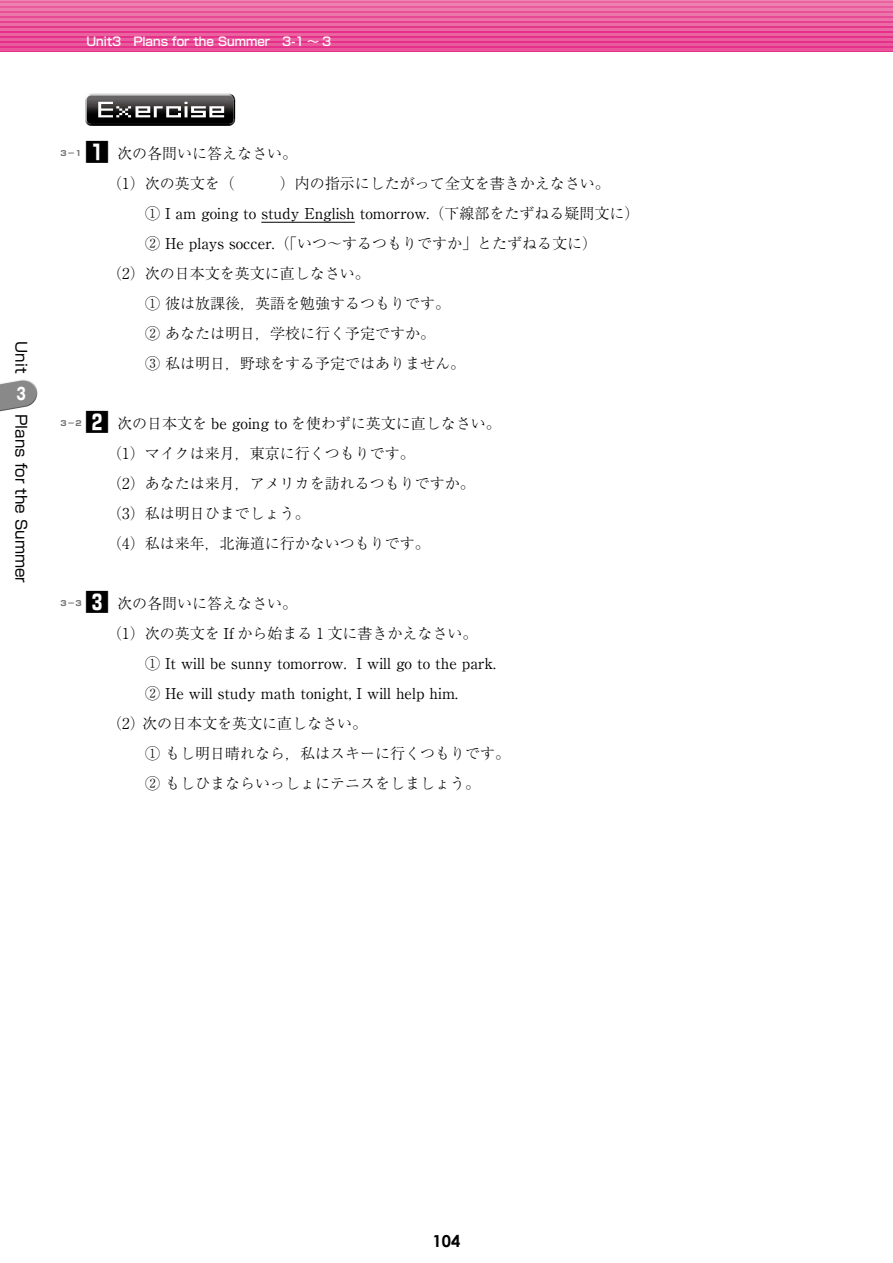
<style>
.page{position:relative;width:893px;height:1263px;background:#fff}
.page>*{position:absolute;margin:0;border:0;box-sizing:border-box;transform-origin:0 0}
.t1{font:700 16.5px "Century Gothic";color:#000}
.t2{font:700 16.5px "Gothic MB101 Pr 6";color:#fff;scale:.75 1}
.t3{font:300 15px/30px "Ryumin Pr 6";color:#000}
.t4{font:15px "Ryumin Pr 6";color:#000}
.t5{font:15px "Shin Go Pr 6";color:#000}
.t6{font:500 12px "Shin Go Pro";color:#fff}
.t7{font:700 7.5px "Shin Go Pr 6";color:#727171}
.s1{font-family:"Shin Go Pr 6";font-weight:700;font-size:24px}
.s2{font-weight:300}
.s3{font-weight:400}
</style>
<div class="page">
<svg style="left:0;top:1px;width:893px;height:51px;background:#e84d97"></svg>
<hr style="left:0;top:0;width:893px;height:1px;background:#ee84b2">
<hr style="left:0;top:4px;width:893px;height:2px;background:#ed7faf">
<hr style="left:0;top:9px;width:893px;height:2px;background:#ec7aac">
<hr style="left:0;top:14px;width:893px;height:2px;background:#ec75a9">
<hr style="left:0;top:19px;width:893px;height:2px;background:#eb70a7">
<hr style="left:0;top:24px;width:893px;height:2px;background:#eb6ca4">
<hr style="left:0;top:29px;width:893px;height:2px;background:#ea67a2">
<hr style="left:0;top:34px;width:893px;height:2px;background:#ea639f">
<hr style="left:0;top:39px;width:893px;height:2px;background:#e95e9d">
<hr style="left:0;top:44px;width:893px;height:2px;background:#e95a9b">
<hr style="left:0;top:49px;width:893px;height:2px;background:#e95699">
<svg style="left:0;top:379px;width:38px;height:33px"></svg>
<svg style="left:85px;top:94px;width:150px;height:32px;background:#565555"></svg>
<hr style="left:261px;top:222px;width:94px;height:1px;background:#000">
<p class="t6" style="left:87px;top:31px;width:246px">Unit3　Plans for the Summer　3-1 ～ 3</p>
<p class="t5" style="left:34px;top:341px;width:34px;rotate:90deg">Unit</p>
<p class="t2" style="left:17px;top:380px;width:14px">3</p>
<p class="t5" style="left:34px;top:414px;width:170px;rotate:90deg">Plans for the Summer</p>
<p class="t3" style="left:85px;top:138px;width:213px"><span class="s1">1</span> 次の各問いに答えなさい。</p>
<p class="t3" style="left:107px;top:168px;width:504px">（1）次の英文を（　　　）内の指示にしたがって全文を書きかえなさい。</p>
<p class="t4" style="left:145px;top:202px;width:496px"><span class="s2">①</span> I am going to study English tomorrow.<span class="s2">（下線部をたずねる疑問文に）</span></p>
<p class="t3" style="left:145px;top:228px;width:454px">② <span class="s3">He plays soccer.</span>（「いつ～するつもりですか」とたずねる文に）</p>
<p class="t3" style="left:107px;top:258px;width:264px">（2）次の日本文を英文に直しなさい。</p>
<p class="t3" style="left:145px;top:288px;width:306px">① 彼は放課後，英語を勉強するつもりです。</p>
<p class="t3" style="left:145px;top:318px;width:291px">② あなたは明日，学校に行く予定ですか。</p>
<p class="t3" style="left:145px;top:348px;width:321px">③ 私は明日，野球をする予定ではありません。</p>
<p class="t3" style="left:107px;top:408px;width:395px;text-indent:-22px"><span class="s1">2</span> 次の日本文を <span class="s3">be going to</span> を使わずに英文に直しなさい。（1）マイクは来月，東京に行くつもりです。<br>（2）あなたは来月，アメリカを訪れるつもりですか。（3）私は明日ひまでしょう。<br>（4）私は来年，北海道に行かないつもりです。</p>
<p class="t3" style="left:85px;top:588px;width:213px"><span class="s1">3</span> 次の各問いに答えなさい。</p>
<p class="t3" style="left:107px;top:618px;width:372px">（1）次の英文を <span class="s3">If</span> から始まる 1 文に書きかえなさい。</p>
<p class="t4" style="left:145px;top:652px;width:352px"><span class="s2">①</span> It will be sunny tomorrow. I will go to the park.</p>
<p class="t4" style="left:145px;top:682px;width:314px"><span class="s2">②</span> He will study math tonight, I will help him.</p>
<p class="t3" style="left:107px;top:708px;width:261px">（2）次の日本文を英文に直しなさい。</p>
<p class="t3" style="left:145px;top:738px;width:366px">① もし明日晴れなら，私はスキーに行くつもりです。</p>
<p class="t3" style="left:145px;top:768px;width:336px">② もしひまならいっしょにテニスをしましょう。</p>
<p class="t7" style="left:60px;top:148px;width:24px">３－１</p>
<p class="t7" style="left:60px;top:418px;width:24px">３－２</p>
<p class="t7" style="left:60px;top:598px;width:24px">３－３</p>
<p class="t1" style="left:433px;top:1228px;width:29px">104</p>
</div>
